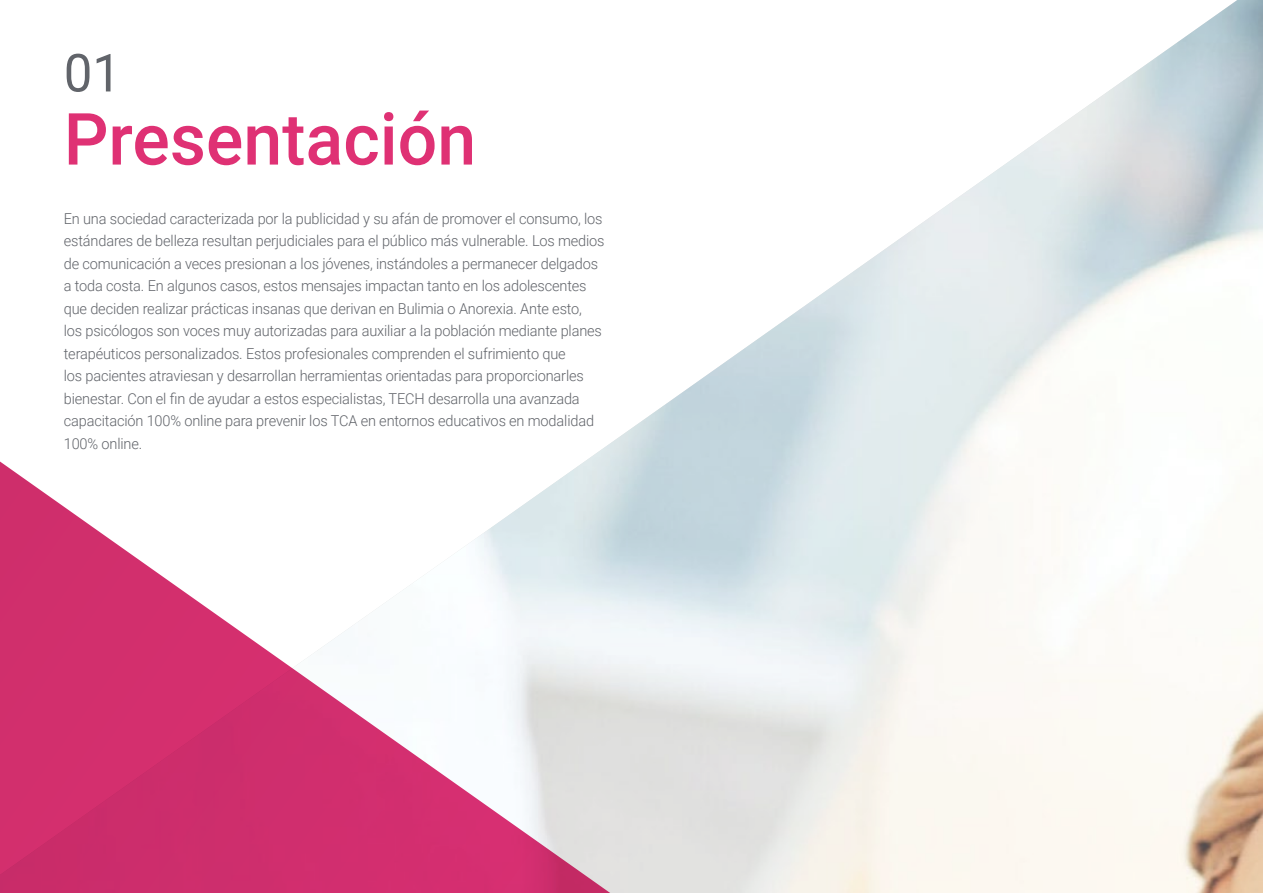
<style>
.page{position:relative;width:1263px;height:893px;background:#fff}
.page>*{position:absolute;margin:0;border:0;box-sizing:border-box;transform-origin:0 0}
.t1{font:500 72px "Roboto";color:#df3174}
.t2{font:52.5px "Roboto";color:#61646a}
.t3{font:300 15px/22.5px "Roboto";letter-spacing:-.01em;color:#61646a}
</style>
<div class="page">
<img style="left:607px;top:0;width:656px;height:893px">
<svg style="left:0;top:446px;width:640px;height:447px"></svg>
<h2 class="t2" style="left:64px;top:36px;width:59px">01</h2>
<h1 class="t1" style="left:64px;top:89px;width:414px">Presentación</h1>
<p class="t3" style="left:64px;top:207px;width:542px">En una sociedad caracterizada por la publicidad y su afán de promover el consumo, los estándares de belleza resultan perjudiciales para el público más vulnerable. Los medios de comunicación a veces presionan a los jóvenes, instándoles a permanecer delgados a toda costa. En algunos casos, estos mensajes impactan tanto en los adolescentes que deciden realizar prácticas insanas que derivan en Bulimia o Anorexia. Ante esto,<br>los psicólogos son voces muy autorizadas para auxiliar a la población mediante planes terapéuticos personalizados. Estos profesionales comprenden el sufrimiento que<br>los pacientes atraviesan y desarrollan herramientas orientadas para proporcionarles bienestar. Con el fin de ayudar a estos especialistas, TECH desarrolla una avanzada capacitación 100% online para prevenir los TCA en entornos educativos en modalidad 100% online.</p>
</div>
